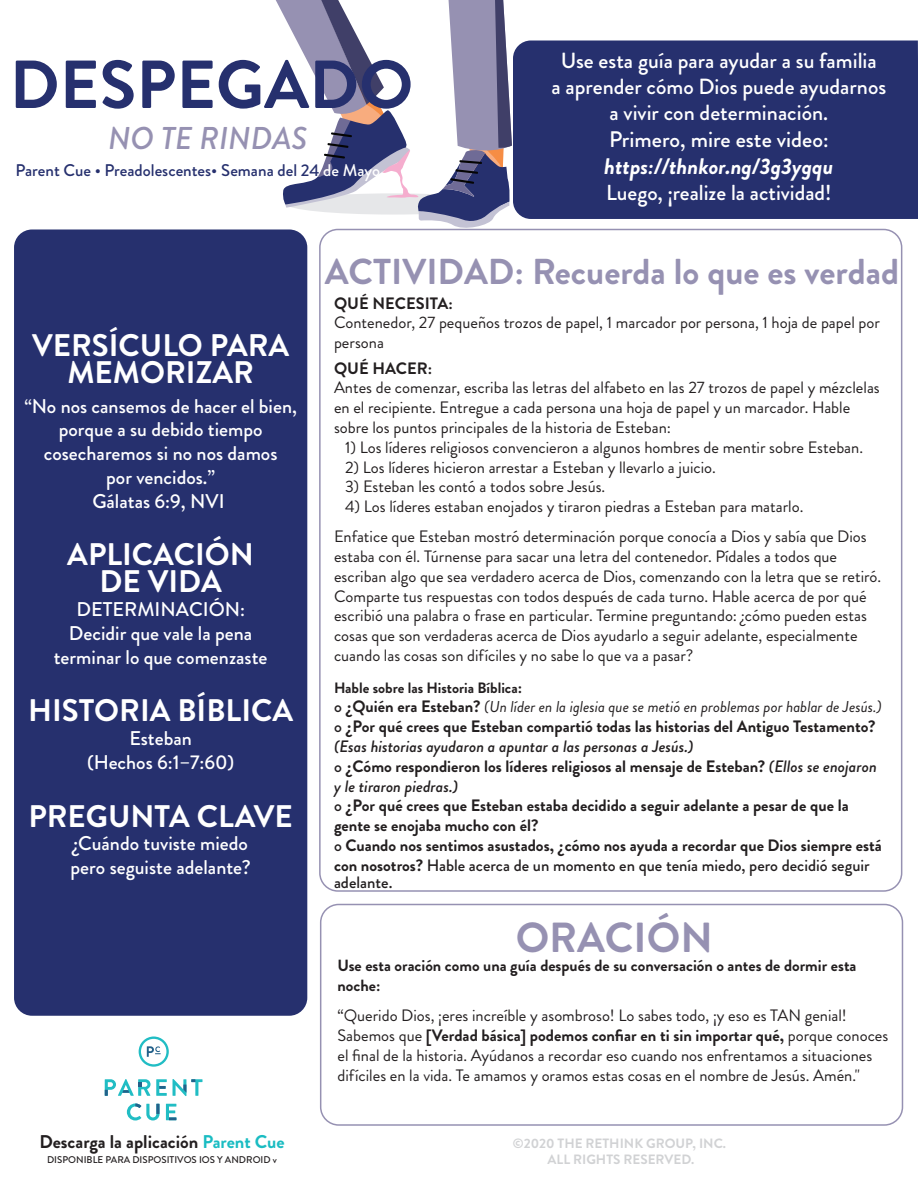
<style>
.page{position:relative;width:918px;height:1188px;background:#fff}
.page>*{position:absolute;margin:0;border:0;box-sizing:border-box;transform-origin:0 0}
.t1{font:700 67.8px "Brandon Grotesque";color:#26306e}
.t2{font:700 42px "Brandon Grotesque";color:#9691b2}
.t3{font:700 36px "Brandon Grotesque";color:#9691b2}
.t4{font:italic 500 31.5px "Brandon Grotesque";color:#9691b2}
.t5{font:700 31.2px/27px "Brandon Grotesque";color:#fff;text-align:center}
.t6{font:italic 700 22.5px "Brandon Grotesque";color:#fff}
.t7{font:500 22.5px "Brandon Grotesque";color:#fff}
.t8{font:500 21.9px/26.2px "Brandon Grotesque";color:#fff;text-align:center}
.t9{font:500 21.75px "Brandon Grotesque";color:#fff}
.t10{font:500 19.8px/23.7px "Brandon Grotesque";color:#fff;text-align:center}
.t11{font:700 18.45px "Brandon Grotesque";color:#231f20}
.t12{font:500 16.95px "Brandon Grotesque";color:#26306e}
.t13{font:16.5px/19.8px "Brandon Grotesque";color:#231f20}
.t14{font:700 16.5px/19.8px "Brandon Grotesque";color:#231f20}
.t15{font:500 16.5px "Brandon Grotesque";color:#231f20}
.t16{font:700 16.2px/19.8px "Brandon Grotesque";color:#231f20}
.t17{font:italic 15.75px "Brandon Grotesque";color:#231f20}
.t18{font:700 15px "Brandon Grotesque";color:#231f20}
.t19{font:700 13.5px/16.2px "Brandon Grotesque";color:#d1d2d4;text-align:center}
.t20{font:500 9.75px "Brandon Grotesque";color:#231f20}
.s1{color:#fff}
.s2{font-size:19.5px}
.s3{color:#1abcc2}
.s4{font-size:16.5px}
.s5{font-weight:500;font-style:normal;font-size:16.5px}
.s6{font-weight:700;font-style:normal;font-size:16.5px}
.s7{font-weight:500}
.s8{font-weight:500;font-style:italic}
.s9{font-weight:700}
</style>
<div class="page">
<div style="left:513px;top:40px;width:405px;height:179px;background:#26306e"></div>
<svg style="left:275px;top:0;width:237px;height:232px"></svg>
<div style="left:320px;top:904px;width:583px;height:222px;border:2px solid #9691b2;border-radius:18px"></div>
<svg style="left:166px;top:1104px;width:10px;height:16px"></svg>
<svg style="left:105px;top:1079px;width:62px;height:17px"></svg>
<svg style="left:173px;top:1079px;width:30px;height:17px"></svg>
<svg style="left:127px;top:1104px;width:33px;height:16px"></svg>
<svg style="left:139px;top:1037px;width:30px;height:30px"></svg>
<div style="left:14px;top:229px;width:293px;height:787px;background:#26306e;border-radius:18px"></div>
<h1 class="t1" style="left:10px;top:37px;width:405px">DESPEGADO</h1>
<h3 class="t4" style="left:108px;top:116px;width:201px">NO TE RINDAS</h3>
<p class="t12" style="left:16px;top:158px;width:366px">Parent Cue • Preadolescentes• Semana del 24 <span class="s1">de Mayo</span></p>
<h3 class="t8" style="left:551px;top:47px;width:336px">Use esta guía para ayudar a su familia<br>a aprender cómo Dios puede ayudarnos a vivir con determinación.</h3>
<h3 class="t7" style="left:609px;top:124px;width:221px">Primero, mire este video:</h3>
<h3 class="t6" style="left:604px;top:150px;width:231px">https://thnkor.ng/3g3ygqu</h3>
<h3 class="t9" style="left:606px;top:178px;width:227px">Luego, ¡realize la actividad!</h3>
<h3 class="t5" style="left:32px;top:332px;width:259px">VERSÍCULO PARA<br>MEMORIZAR</h3>
<p class="t10" style="left:24px;top:394px;width:274px"><span class="s2">“</span>No nos cansemos de hacer el bien, porque a su debido tiempo cosecharemos si no nos damos<br>por vencidos.”<br>Gálatas 6:9, NVI</p>
<h3 class="t5" style="left:67px;top:541px;width:188px">APLICACIÓN<br>DE VIDA</h3>
<p class="t10" style="left:54px;top:598px;width:215px">DETERMINACIÓN:<br>Decidir que vale la pena terminar lo que comenzaste</p>
<h3 class="t5" style="left:28px;top:698px;width:266px">HISTORIA BÍBLICA</h3>
<p class="t10" style="left:87px;top:727px;width:149px">Esteban<br>(Hechos 6:1–7:60)</p>
<h3 class="t5" style="left:28px;top:803px;width:266px">PREGUNTA CLAVE</h3>
<p class="t10" style="left:71px;top:832px;width:182px;text-align:left">¿Cuándo tuviste miedo pero seguiste adelante?</p>
<p class="t11" style="left:39px;top:1128px;width:247px">Descarga la aplicación <span class="s3">Parent Cue</span></p>
<p class="t20" style="left:47px;top:1152px;width:231px">DISPONIBLE PARA DISPOSITIVOS IOS Y ANDROID v</p>
<h3 class="t3" style="left:325px;top:246px;width:576px">ACTIVIDAD: Recuerda lo que es verdad</h3>
<p class="t14" style="left:334px;top:293px;width:120px">QUÉ NECESITA:</p>
<p class="t13" style="left:334px;top:313px;width:547px">Contenedor, 27 pequeños trozos de papel, 1 marcador por persona, 1 hoja de papel por persona</p>
<p class="t14" style="left:334px;top:358px;width:100px">QUÉ HACER:</p>
<p class="t13" style="left:334px;top:378px;width:547px">Antes de comenzar, escriba las letras del alfabeto en las 27 trozos de papel y mézclelas en el recipiente. Entregue a cada persona una hoja de papel y un marcador. Hable sobre los puntos principales de la historia de Esteban:</p>
<p class="t13" style="left:345px;top:438px;width:520px">1) Los líderes religiosos convencieron a algunos hombres de mentir sobre Esteban.</p>
<p class="t13" style="left:345px;top:457px;width:372px">2) Los líderes hicieron arrestar a Esteban y llevarlo a juicio.</p>
<p class="t13" style="left:345px;top:477px;width:262px">3) Esteban les contó a todos sobre Jesús.</p>
<p class="t13" style="left:334px;top:492px;width:534px;line-height:30px;text-indent:11px">4) Los líderes estaban enojados y tiraron piedras a Esteban para matarlo.<br>Enfatice que Esteban mostró determinación porque conocía a Dios y sabía que Dios</p>
<p class="t13" style="left:334px;top:547px;width:549px">estaba con él. Túrnense para sacar una letra del contenedor. Pídales a todos que escriban algo que sea verdadero acerca de Dios, comenzando con la letra que se retiró.<br>Comparte tus respuestas con todos después de cada turno. Hable acerca de por qué escribió una palabra o frase en particular. Termine preguntando: ¿cómo pueden estas cosas que son verdaderas acerca de Dios ayudarlo a seguir adelante, especialmente cuando las cosas son difíciles y no sabe lo que va a pasar?</p>
<p class="t18" style="left:334px;top:677px;width:190px">Hable sobre las Historia Bíblica<span class="s4">:</span></p>
<p class="t17" style="left:334px;top:696px;width:549px"><span class="s5">o</span> <span class="s6">¿Quién era Esteban?</span> <span class="s4">(</span>Un líder en la iglesia que se metió en problemas por hablar de Jesús.<span class="s4">)</span></p>
<p class="t14" style="left:334px;top:717px;width:549px"><span class="s7">o</span> ¿Por qué crees que Esteban compartió todas las historias del Antiguo Testamento? <span class="s8">(Esas historias ayudaron a apuntar a las personas a Jesús.)<br></span><span class="s7">o</span> ¿Cómo respondieron los líderes religiosos al mensaje de Esteban? <span class="s8">(Ellos se enojaron y le tiraron piedras.)<br></span><span class="s7">o</span> ¿Por qué crees que Esteban estaba decidido a seguir adelante a pesar de que la gente se enojaba mucho con él?<br><span class="s7">o</span> Cuando nos sentimos asustados, ¿cómo nos ayuda a recordar que Dios siempre está con nosotros? <span class="s7">Hable acerca de un momento en que tenía miedo, pero decidió seguir</span></p>
<p class="t15" style="left:334px;top:871px;width:60px">adelante.</p>
<h2 class="t2" style="left:516px;top:908px;width:199px">ORACIÓN</h2>
<p class="t16" style="left:338px;top:956px;width:521px">Use esta oración como una guía después de su conversación o antes de dormir esta noche<span class="s4">:</span></p>
<p class="t13" style="left:337px;top:1006px;width:552px">“Querido Dios, ¡eres increíble y asombroso! Lo sabes todo, ¡y eso es TAN genial!<br>Sabemos que <span class="s9">[Verdad básica] podemos confiar en ti sin importar qué,</span> porque conoces el final de la historia. Ayúdanos a recordar eso cuando nos enfrentamos a situaciones difíciles en la vida. Te amamos y oramos estas cosas en el nombre de Jesús. Amén."</p>
<p class="t19" style="left:513px;top:1135px;width:215px">©2020 THE RETHINK GROUP, INC.<br>ALL RIGHTS RESERVED.</p>
</div>
